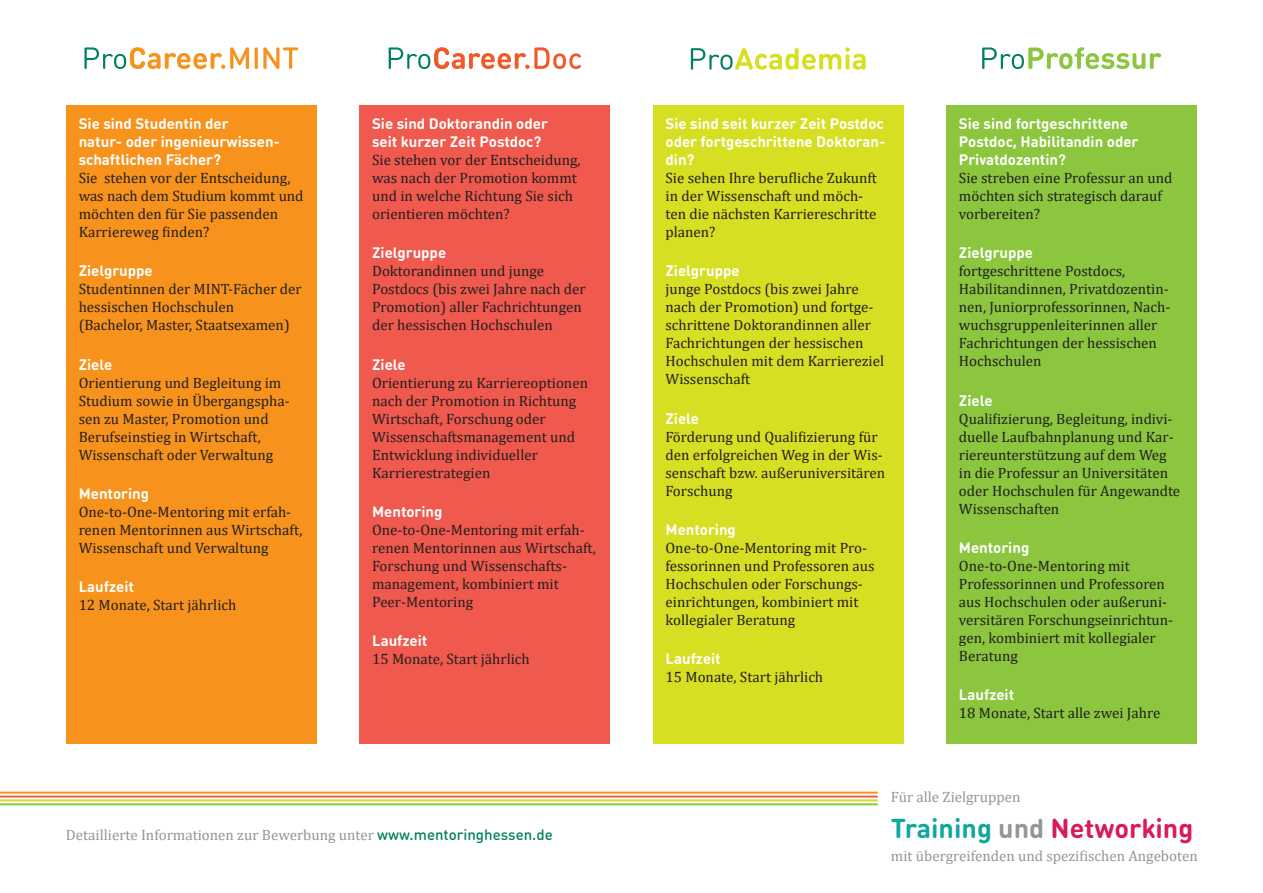
<style>
.page{position:relative;width:1263px;height:893px;background:#fff}
.page>*{position:absolute;margin:0;border:0;box-sizing:border-box;transform-origin:0 0}
.t1{font:700 27px "DIN Round OT";color:#d91a5b}
.t2{font:15px/18px "Cambria";color:#231f20}
.t3{font:700 15px/18px "DIN Round OT";color:#fff}
.t4{font:15px "Cambria";color:#939598}
.s1{font-family:"DIN Round OT";font-weight:500;color:#00805f}
.s2{color:#12a79d}
.s3{color:#939598}
</style>
<div class="page">
<svg style="left:84px;top:47px;width:165px;height:22px"></svg>
<svg style="left:255px;top:47px;width:43px;height:22px"></svg>
<div style="left:66px;top:105px;width:251px;height:639px;background:#f7931d"></div>
<svg style="left:389px;top:47px;width:192px;height:22px"></svg>
<div style="left:359px;top:105px;width:251px;height:639px;background:#f0594d"></div>
<svg style="left:691px;top:47px;width:174px;height:23px"></svg>
<div style="left:653px;top:105px;width:251px;height:639px;background:#d6df21"></div>
<svg style="left:982px;top:47px;width:179px;height:22px"></svg>
<div style="left:946px;top:105px;width:251px;height:639px;background:#8bc63e"></div>
<svg style="left:0;top:792px;width:878px;height:13px"></svg>
<p class="t3" style="left:79px;top:114px;width:203px">Sie sind Studentin der<br>natur- oder ingenieurwissen&shy;schaftlichen Fächer?</p>
<p class="t2" style="left:79px;top:169px;width:226px">Sie stehen vor der Entscheidung, was nach dem Studium kommt und möchten den für Sie passenden<br>Karriereweg finden?</p>
<p class="t3" style="left:79px;top:262px;width:76px">Zielgruppe</p>
<p class="t2" style="left:79px;top:280px;width:225px">Studentinnen der MINT-Fächer der hessischen Hochschulen (Bachelor, Master, Staatsexamen)</p>
<p class="t3" style="left:79px;top:355px;width:35px">Ziele</p>
<p class="t2" style="left:79px;top:373px;width:213px">Orientierung und Begleitung im<br>Studium sowie in Übergangspha&shy;sen zu Master, Promotion und<br>Berufseinstieg in Wirtschaft,<br>Wissenschaft oder Verwaltung</p>
<p class="t3" style="left:79px;top:484px;width:72px">Mentoring</p>
<p class="t2" style="left:79px;top:503px;width:225px">One-to-One-Mentoring mit erfah&shy;renen Mentorinnen aus Wirtschaft,<br>Wissenschaft und Verwaltung</p>
<p class="t3" style="left:79px;top:577px;width:57px">Laufzeit</p>
<p class="t2" style="left:79px;top:596px;width:159px">12 Monate, Start jährlich</p>
<p class="t3" style="left:372px;top:114px;width:177px">Sie sind Doktorandin oder seit kurzer Zeit Postdoc?</p>
<p class="t2" style="left:372px;top:151px;width:210px">Sie stehen vor der Entscheidung, was nach der Promotion kommt und in welche Richtung Sie sich orientieren möchten?</p>
<p class="t3" style="left:372px;top:244px;width:76px">Zielgruppe</p>
<p class="t2" style="left:372px;top:262px;width:215px">Doktorandinnen und junge<br>Postdocs (bis zwei Jahre nach der<br>Promotion) aller Fachrichtungen der hessischen Hochschulen</p>
<p class="t3" style="left:372px;top:355px;width:35px">Ziele</p>
<p class="t2" style="left:372px;top:373px;width:217px">Orientierung zu Karriereoptionen nach der Promotion in Richtung<br>Wirtschaft, Forschung oder<br>Wissenschaftsmanagement und<br>Entwicklung individueller<br>Karrierestrategien</p>
<p class="t3" style="left:372px;top:502px;width:72px">Mentoring</p>
<p class="t2" style="left:372px;top:521px;width:225px">One-to-One-Mentoring mit erfah&shy;renen Mentorinnen aus Wirtschaft,<br>Forschung und Wissenschafts&shy;management, kombiniert mit<br>Peer-Mentoring</p>
<p class="t3" style="left:372px;top:631px;width:57px">Laufzeit</p>
<p class="t2" style="left:372px;top:650px;width:159px">15 Monate, Start jährlich</p>
<p class="t4" style="left:66px;top:826px;width:488px">Detaillierte Informationen zur Bewerbung unter <span class="s1">www.mentoringhessen.de</span></p>
<p class="t3" style="left:665px;top:114px;width:221px;text-align:justify">Sie sind seit kurzer Zeit Postdoc oder fortgeschrittene Doktoran&shy;din?</p>
<p class="t2" style="left:665px;top:169px;width:213px">Sie sehen Ihre berufliche Zukunft in der Wissenschaft und möch&shy;ten die nächsten Karriereschritte planen?</p>
<p class="t3" style="left:665px;top:262px;width:76px">Zielgruppe</p>
<p class="t2" style="left:665px;top:280px;width:220px">junge Postdocs (bis zwei Jahre nach der Promotion) und fortge&shy;schrittene Doktorandinnen aller<br>Fachrichtungen der hessischen<br>Hochschulen mit dem Karriereziel<br>Wissenschaft</p>
<p class="t3" style="left:665px;top:409px;width:35px">Ziele</p>
<p class="t2" style="left:665px;top:427px;width:221px">Förderung und Qualifizierung für den erfolgreichen Weg in der Wis&shy;senschaft bzw. außeruniversitären<br>Forschung</p>
<p class="t3" style="left:665px;top:520px;width:72px">Mentoring</p>
<p class="t2" style="left:665px;top:539px;width:210px">One-to-One-Mentoring mit Pro&shy;fessorinnen und Professoren aus<br>Hochschulen oder Forschungs&shy;einrichtungen, kombiniert mit kollegialer Beratung</p>
<p class="t3" style="left:665px;top:649px;width:57px">Laufzeit</p>
<p class="t2" style="left:665px;top:668px;width:159px">15 Monate, Start jährlich</p>
<p class="t3" style="left:959px;top:114px;width:181px">Sie sind fortgeschrittene<br>Postdoc, Habilitandin oder<br>Privatdozentin?</p>
<p class="t2" style="left:959px;top:169px;width:215px">Sie streben eine Professur an und möchten sich strategisch darauf vorbereiten?</p>
<p class="t3" style="left:959px;top:244px;width:76px">Zielgruppe</p>
<p class="t2" style="left:959px;top:262px;width:213px">fortgeschrittene Postdocs,<br>Habilitandinnen, Privatdozentin&shy;nen, Juniorprofessorinnen, Nach&shy;wuchsgruppenleiterinnen aller<br>Fachrichtungen der hessischen<br>Hochschulen</p>
<p class="t3" style="left:959px;top:391px;width:35px">Ziele</p>
<p class="t2" style="left:959px;top:409px;width:223px">Qualifizierung, Begleitung, indivi&shy;duelle Laufbahnplanung und Kar&shy;riereunterstützung auf dem Weg in die Professur an Universitäten oder Hochschulen für Angewandte<br>Wissenschaften</p>
<p class="t3" style="left:959px;top:538px;width:72px">Mentoring</p>
<p class="t2" style="left:959px;top:557px;width:216px">One-to-One-Mentoring mit<br>Professorinnen und Professoren aus Hochschulen oder außeruni&shy;versitären Forschungseinrichtun&shy;gen, kombiniert mit kollegialer<br>Beratung</p>
<p class="t3" style="left:959px;top:685px;width:57px">Laufzeit</p>
<p class="t2" style="left:959px;top:704px;width:203px">18 Monate, Start alle zwei Jahre</p>
<p class="t4" style="left:891px;top:788px;width:131px">Für alle Zielgruppen</p>
<h1 class="t1" style="left:891px;top:811px;width:304px"><span class="s2">Training</span> <span class="s3">und</span> Networking</h1>
<p class="t4" style="left:891px;top:847px;width:308px">mit übergreifenden und spezifischen Angeboten</p>
</div>
